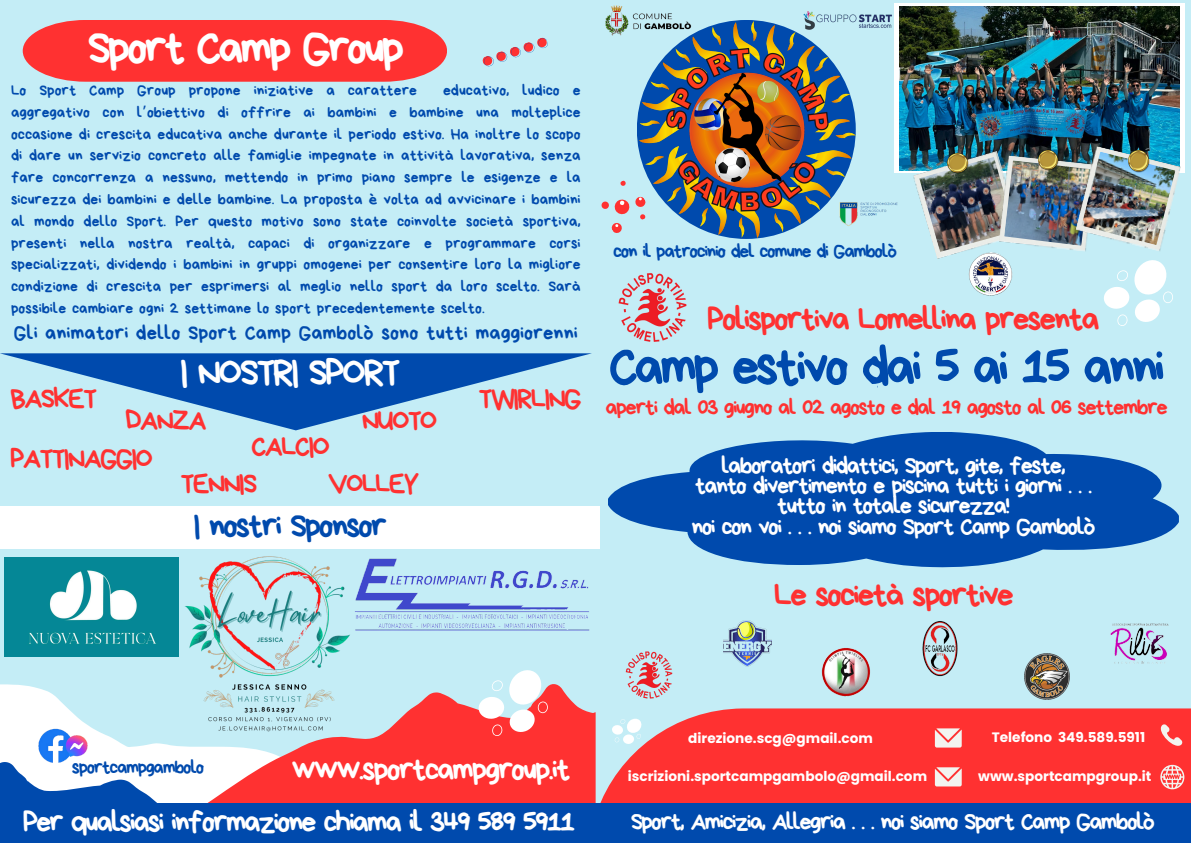
<style>
.page{position:relative;width:1191px;height:843px;background:#fff}
.page>*{position:absolute;margin:0;border:0;box-sizing:border-box;transform-origin:0 0}
.t1{font:54.9px "Bryndan Write";letter-spacing:-.075em;color:#004aad}
.t2{font:47.3px "Bryndan Write";letter-spacing:-.075em;color:#fff}
.t3{font:38.8px "Bryndan Write";letter-spacing:-.07em;color:#fff}
.t4{font:34px "Bryndan Write";letter-spacing:-.07em;color:#004aad}
.t5{font:33.9px "Bryndan Write";letter-spacing:-.07em;color:#ff3131}
.t6{font:33.5px "Bryndan Write";letter-spacing:-.07em;color:#ff3131}
.t7{font:32px "Bryndan Write";letter-spacing:-.07em;color:#fff}
.t8{font:30.7px "Bryndan Write";letter-spacing:-.075em;color:#fff}
.t9{font:28.5px "Bryndan Write";letter-spacing:-.07em;color:#ff3131}
.t10{font:24.7px "Bryndan Write";letter-spacing:-.075em;color:#fff}
.t11{font:24.5px/20.2px "Bryndan Write";letter-spacing:-.07em;color:#fff;text-align:center}
.t12{font:22.5px "Bryndan Write";letter-spacing:-.07em;color:#ff3131}
.t13{font:20.6px "Bryndan Write";color:#004aad}
.t14{font:19.5px "Bryndan Write";letter-spacing:-.07em;color:#004aad}
.t15{font:19.2px "Bryndan Write";letter-spacing:-.07em;color:#004aad}
.t16{font:15.6px/21.8px "Bryndan Write";color:#004aad;text-align:justify}
.t17{font:700 13.6px "Poppins";color:#fff}
.s1{font-family:"Noto Sans Gurmukhi"}
</style>
<div class="page">
<div style="left:0;top:0;width:1190px;height:842px;background:#c4edf6"></div>
<div style="left:587px;top:708px;width:603px;height:134px;background:#ff3131"></div>
<svg style="left:0;top:684px;width:595px;height:119px;fill:#ff3131"></svg>
<svg style="left:0;top:761px;width:318px;height:42px;background:#c39fb6"></svg>
<div style="left:0;top:803px;width:1190px;height:39px;background:#004aad"></div>
<div style="left:893px;top:3px;width:290px;height:170px;background:#fff"></div>
<img style="left:899px;top:6px;width:279px;height:165px">
<img style="left:912px;top:150px;width:109px;height:109px">
<img style="left:919px;top:157px;width:79px;height:95px">
<img style="left:998px;top:155px;width:76px;height:97px">
<img style="left:1004px;top:160px;width:70px;height:86px">
<img style="left:1074px;top:146px;width:106px;height:105px">
<img style="left:1081px;top:152px;width:94px;height:93px">
<img style="left:947px;top:153px;width:21px;height:20px">
<img style="left:1127px;top:150px;width:22px;height:22px">
<svg style="left:1160px;top:724px;width:22px;height:22px"></svg>
<svg style="left:934px;top:728px;width:27px;height:19px"></svg>
<svg style="left:1160px;top:764px;width:24px;height:25px"></svg>
<svg style="left:482px;top:37px;width:66px;height:30px"></svg>
<img style="left:1038px;top:150px;width:20px;height:21px">
<svg style="left:608px;top:432px;width:570px;height:135px;fill:#004aad"></svg>
<svg style="left:606px;top:709px;width:42px;height:42px;background:#d1eaf1"></svg>
<svg style="left:1096px;top:249px;width:84px;height:77px"></svg>
<svg style="left:934px;top:767px;width:27px;height:19px"></svg>
<img style="left:1110px;top:623px;width:59px;height:40px">
<img style="left:961px;top:237px;width:56px;height:59px">
<img style="left:618px;top:273px;width:69px;height:69px">
<img style="left:803px;top:11px;width:89px;height:17px">
<img style="left:855px;top:202px;width:43px;height:20px">
<img style="left:639px;top:22px;width:216px;height:215px">
<img style="left:605px;top:5px;width:89px;height:35px">
<img style="left:625px;top:651px;width:48px;height:48px">
<img style="left:1024px;top:653px;width:46px;height:47px">
<img style="left:723px;top:620px;width:48px;height:46px">
<img style="left:922px;top:621px;width:35px;height:55px">
<img style="left:821px;top:648px;width:49px;height:48px">
<svg style="left:620px;top:180px;width:6px;height:6px"></svg>
<svg style="left:601px;top:195px;width:46px;height:40px"></svg>
<svg style="left:23px;top:20px;width:424px;height:62px;background:#fb3d3e"></svg>
<svg style="left:0;top:353px;width:592px;height:77px"></svg>
<img style="left:399px;top:570px;width:191px;height:61px">
<img style="left:140px;top:548px;width:259px;height:202px">
<img style="left:35px;top:718px;width:56px;height:55px">
<div style="left:0;top:506px;width:600px;height:42px;background:#fff"></div>
<img style="left:5px;top:557px;width:174px;height:99px">
<svg style="left:472px;top:670px;width:84px;height:75px"></svg>
<h5 class="t2" style="left:88px;top:24px;width:318px">Sport Camp Group</h5>
<h3 class="t16" style="left:11px;top:80px;width:571px;text-indent:432px">educativo, ludico e aggregativo con l<span class="s1">’</span>obiettivo di offrire ai bambini e bambine una molteplice occasione di crescita educativa anche durante il periodo estivo. Ha inoltre lo scopo di dare un servizio concreto alle famiglie impegnate in attività lavorativa, senza fare concorrenza a nessuno, mettendo in primo piano sempre le esigenze e la sicurezza dei bambini e delle bambine. La proposta è volta ad avvicinare i bambini al mondo dello Sport. Per questo motivo sono state coinvolte società sportiva, presenti nella nostra realtà, capaci di organizzare e programmare corsi specializzati, dividendo i bambini in gruppi omogenei per consentire loro la migliore condizione di crescita per esprimersi al meglio nello sport da loro scelto. Sarà possibile cambiare ogni 2 settimane lo sport precedentemente scelto.</h3>
<h5 class="t13" style="left:14px;top:322px;width:565px">Gli animatori dello Sport Camp Gambolò sono tutti maggiorenni</h5>
<h3 class="t16" style="left:11px;top:80px;width:407px">Lo Sport Camp Group propone iniziative a carattere</h3>
<p class="t9" style="left:10px;top:384px;width:89px">BASKET</p>
<p class="t3" style="left:180px;top:353px;width:222px">I NOSTRI SPORT</p>
<p class="t9" style="left:125px;top:406px;width:83px">DANZA</p>
<p class="t9" style="left:361px;top:406px;width:77px">NUOTO</p>
<p class="t9" style="left:10px;top:443px;width:144px">PATTINAGGIO</p>
<p class="t9" style="left:251px;top:432px;width:80px">CALCIO</p>
<p class="t9" style="left:180px;top:468px;width:78px">TENNIS</p>
<p class="t9" style="left:328px;top:468px;width:93px">VOLLEY</p>
<p class="t4" style="left:193px;top:508px;width:195px">I nostri Sponsor</p>
<p class="t9" style="left:478px;top:384px;width:104px">TWIRLING</p>
<h5 class="t14" style="left:613px;top:241px;width:285px">con il patrocinio del comune di Gambolò</h5>
<h5 class="t6" style="left:707px;top:302px;width:394px">Polisportiva Lomellina presenta</h5>
<h5 class="t1" style="left:608px;top:339px;width:558px">Camp estivo dai 5 ai 15 anni</h5>
<h1 class="t12" style="left:605px;top:395px;width:564px">aperti dal 03 giugno al 02 agosto e dal 19 agosto al 06 settembre</h1>
<h4 class="t11" style="left:691px;top:455px;width:405px">laboratori didattici, Sport, gite, feste,<br>tanto divertimento e piscina tutti i giorni . . . tutto in totale sicurezza!<br>noi con voi . . . noi siamo Sport Camp Gambolò</h4>
<p class="t5" style="left:773px;top:577px;width:242px">Le società sportive</p>
<h4 class="t15" style="left:72px;top:757px;width:134px">sportcampgambolo</h4>
<p class="t7" style="left:291px;top:752px;width:281px">www.sportcampgroup.it</p>
<h5 class="t17" style="left:688px;top:728px;width:186px">direzione.scg@gmail.com</h5>
<h5 class="t17" style="left:991px;top:728px;width:155px">Telefono 349.589.5911</h5>
<h6 class="t17" style="left:978px;top:766px;width:175px">www.sportcampgroup.it</h6>
<h4 class="t17" style="left:627px;top:766px;width:301px">iscrizioni.sportcampgambolo@gmail.com</h4>
<h5 class="t8" style="left:23px;top:806px;width:554px">Per qualsiasi informazione chiama il 349 589 5911</h5>
<h6 class="t10" style="left:630px;top:809px;width:525px">Sport, Amicizia, Allegria . . . noi siamo Sport Camp Gambolò</h6>
</div>
